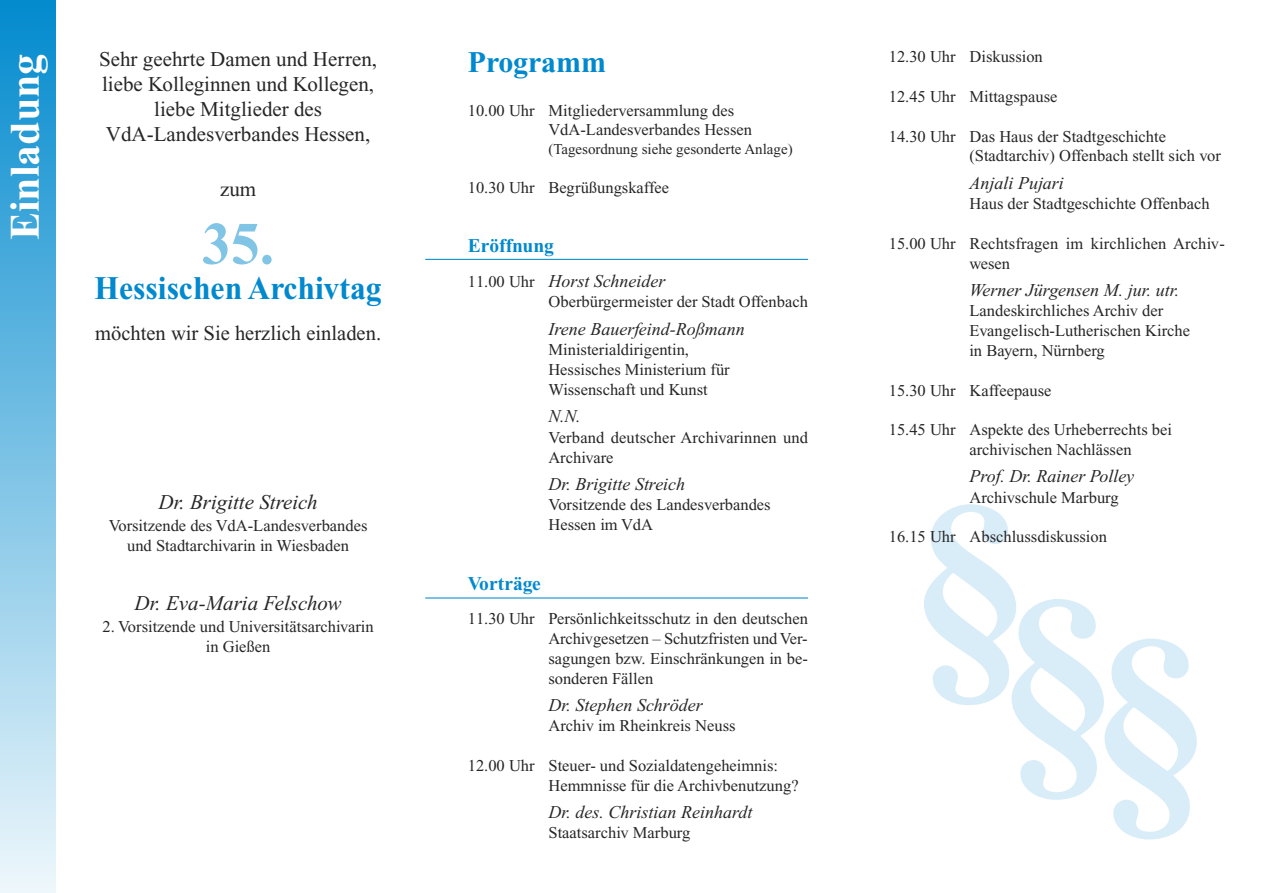
<style>
.page{position:relative;width:1263px;height:893px;background:#fff}
.page>*{position:absolute;margin:0;border:0;box-sizing:border-box;transform-origin:0 0}
.t1{font:700 225px "Times New Roman";color:#d9edf8}
.t2{font:700 60px "Times New Roman";color:#80c4e6;scale:.96 1}
.t3{font:700 42px "Times New Roman";color:#fff}
.t4{font:700 33px "Times New Roman";color:#0089ce;scale:.96 1}
.t5{font:700 30px "Times New Roman";color:#0089ce}
.t6{font:21px/25.2px "Times New Roman";color:#272627;text-align:center}
.t7{font:italic 21px "Times New Roman";color:#272627}
.t8{font:700 19.5px "Times New Roman";color:#0089ce}
.t9{font:italic 18px "Times New Roman";color:#272627}
.t10{font:16.5px/19.8px "Times New Roman";color:#272627}
.t11{font:15px "Times New Roman";color:#272627}
.s1{font-style:normal;font-size:16.5px}
</style>
<div class="page">
<div style="left:0;top:0;width:55px;height:893px;background:linear-gradient(to bottom,#028ace,#eef7fc)"></div>
<hr style="left:425px;top:259px;width:383px;height:1px;background:#0089ce">
<hr style="left:425px;top:597px;width:383px;height:1px;background:#0089ce">
<h3 class="t3" style="left:11px;top:240px;width:188px;rotate:-90deg">Einladung</h3>
<p class="t6" style="left:99px;top:48px;width:279px">Sehr geehrte Damen und Herren, liebe Kolleginnen und Kollegen, liebe Mitglieder des<br>VdA-Landesverbandes Hessen,</p>
<p class="t6" style="left:220px;top:179px;width:38px">zum</p>
<h2 class="t2" style="left:202px;top:224px;width:77px">35.</h2>
<h3 class="t4" style="left:95px;top:278px;width:301px">Hessischen Archivtag</h3>
<p class="t6" style="left:95px;top:322px;width:288px">möchten wir Sie herzlich einladen.</p>
<p class="t7" style="left:159px;top:494px;width:161px">Dr. Brigitte Streich</p>
<p class="t10" style="left:109px;top:517px;width:260px;text-align:center">Vorsitzende des VdA-Landesverbandes und Stadtarchivarin in Wiesbaden</p>
<p class="t7" style="left:135px;top:595px;width:208px">Dr. Eva-Maria Felschow</p>
<p class="t10" style="left:102px;top:618px;width:273px;text-align:center">2. Vorsitzende und Universitätsarchivarin in Gießen</p>
<h3 class="t5" style="left:468px;top:52px;width:140px">Programm</h3>
<p class="t10" style="left:548px;top:102px;width:205px;text-indent:-81px">10.00 Uhr Mitgliederversammlung des<br>VdA-Landesverbandes Hessen</p>
<p class="t11" style="left:548px;top:144px;width:246px">(Tagesordnung siehe gesonderte Anlage)</p>
<p class="t10" style="left:468px;top:180px;width:203px">10.30 Uhr Begrüßungskaffee</p>
<p class="t8" style="left:468px;top:239px;width:88px">Eröffnung</p>
<p class="t9" style="left:468px;top:274px;width:199px"><span class="s1">11.00 Uhr</span> Horst Schneider</p>
<p class="t10" style="left:549px;top:294px;width:261px">Oberbürgermeister der Stadt Offenbach</p>
<p class="t9" style="left:549px;top:322px;width:198px">Irene Bauerfeind-Roßmann</p>
<p class="t10" style="left:548px;top:341px;width:183px">Ministerialdirigentin,<br>Hessisches Ministerium für<br>Wissenschaft und Kunst</p>
<p class="t9" style="left:549px;top:410px;width:34px">N.N.</p>
<p class="t10" style="left:548px;top:429px;width:261px">Verband deutscher Archivarinnen und<br>Archivare</p>
<p class="t9" style="left:549px;top:477px;width:138px">Dr. Brigitte Streich</p>
<p class="t10" style="left:549px;top:497px;width:224px">Vorsitzende des Landesverbandes<br>Hessen im VdA</p>
<p class="t8" style="left:468px;top:577px;width:75px">Vorträge</p>
<p class="t10" style="left:548px;top:610px;width:261px;text-align:justify;text-indent:-81px">11.30 Uhr Persönlichkeitsschutz in den deutschen Archivgesetzen – Schutzfristen und Ver&shy;sagungen bzw. Einschränkungen in be&shy;sonderen Fällen</p>
<p class="t9" style="left:549px;top:698px;width:156px">Dr. Stephen Schröder</p>
<p class="t10" style="left:549px;top:717px;width:188px">Archiv im Rheinkreis Neuss</p>
<p class="t10" style="left:549px;top:757px;width:252px;text-indent:-81px">12.00 Uhr Steuer- und Sozialdatengeheimnis:<br>Hemmnisse für die Archivbenutzung?</p>
<p class="t9" style="left:549px;top:805px;width:205px">Dr. des. Christian Reinhardt</p>
<p class="t10" style="left:549px;top:825px;width:143px">Staatsarchiv Marburg</p>
<p class="t10" style="left:889px;top:49px;width:156px">12.30 Uhr Diskussion</p>
<p class="t10" style="left:889px;top:88px;width:170px">12.45 Uhr Mittagspause</p>
<p class="t10" style="left:969px;top:128px;width:253px;text-indent:-81px">14.30 Uhr Das Haus der Stadtgeschichte (Stadtarchiv) Offenbach stellt sich vor</p>
<p class="t9" style="left:969px;top:176px;width:96px">Anjali Pujari</p>
<p class="t10" style="left:969px;top:195px;width:242px">Haus der Stadtgeschichte Offenbach</p>
<p class="t10" style="left:969px;top:235px;width:257px;text-indent:-81px">15.00 Uhr Rechtsfragen im kirchlichen Archiv&shy;wesen</p>
<p class="t9" style="left:969px;top:283px;width:211px">Werner Jürgensen M. jur. utr.</p>
<p class="t10" style="left:969px;top:303px;width:222px">Landeskirchliches Archiv der<br>Evangelisch-Lutherischen Kirche in Bayern, Nürnberg</p>
<p class="t10" style="left:889px;top:382px;width:164px">15.30 Uhr Kaffeepause</p>
<p class="t10" style="left:969px;top:421px;width:204px;text-indent:-81px">15.45 Uhr Aspekte des Urheberrechts bei archivischen Nachlässen</p>
<p class="t9" style="left:969px;top:470px;width:166px">Prof. Dr. Rainer Polley</p>
<p class="t10" style="left:969px;top:489px;width:151px">Archivschule Marburg</p>
<p class="t10" style="left:889px;top:529px;width:220px">16.15 Uhr Abschlussdiskussion</p>
<h1 class="t1" style="left:914px;top:508px;width:114px">§</h1>
<h1 class="t1" style="left:1001px;top:622px;width:207px">§§</h1>
</div>
